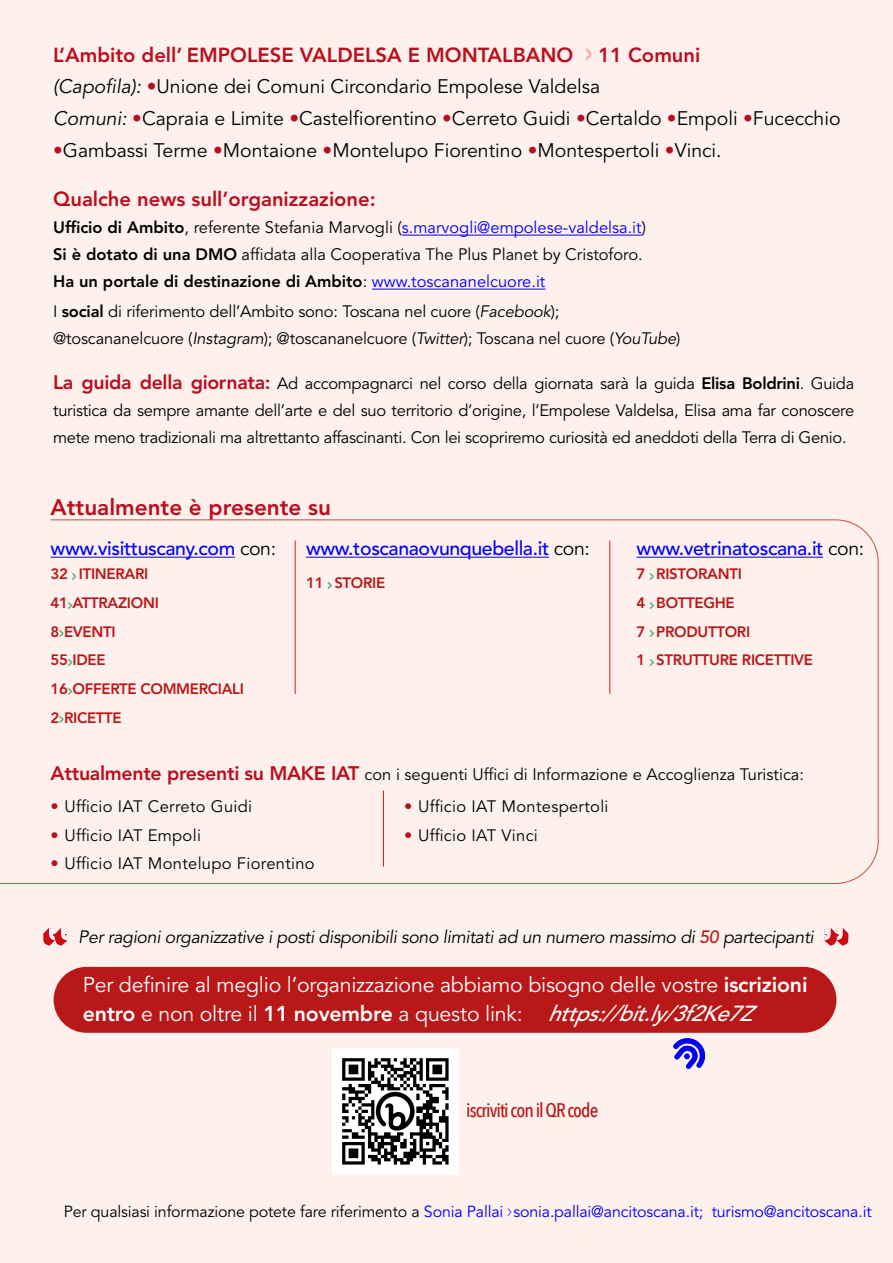
<style>
.page{position:relative;width:893px;height:1263px;background:#fef0ed}
.page>*{position:absolute;margin:0;border:0;box-sizing:border-box;transform-origin:0 0}
.t1{font:800 22.5px "Avenir LT Std";color:#ba0e1d}
.t2{font:italic 500 21.75px "Avenir LT Std";color:#fff}
.t3{font:21.3px/29.1px "Avenir LT Std";letter-spacing:-.01em;color:#fff}
.t4{font:800 20.25px "Avenir LT Std";color:#ba0e1d}
.t5{font:500 19.65px "Avenir Next Condensed";letter-spacing:-.05em;color:#b91818}
.t6{font:19.5px "Avenir LT Std";color:#000}
.t7{font:500 19.5px "Avenir LT Std";letter-spacing:-.02em;color:#00f}
.t8{font:italic 17.7px "Avenir LT Std";letter-spacing:-.02em;color:#000}
.List_Paragraph{font:16.5px/27px "Avenir LT Std";color:#000;text-align:justify}
.List_Paragraph-2{font:16.5px "Avenir LT Std";letter-spacing:.02em;color:#000}
.t9{font:16.5px "Avenir LT Std";color:#00f}
.t10{font:800 16.5px "Avenir LT Std";color:#000}
.t11{font:16.05px "Avenir LT Std";letter-spacing:-.01em;color:#00f}
.List_Paragraph-3{font:800 15px "Avenir LT Std";letter-spacing:-.02em;color:#b91818}
.s1{font-weight:900;font-size:25.5px;color:#f6b0a2}
.s2{font-style:italic}
.s3{font-weight:800;color:#ba0e1d}
.s4{font-weight:800;color:#000}
.s5{color:#000}
.s6{font-weight:800}
.s7{font-weight:400}
.s8{font-weight:400;color:#00f}
.s9{font-weight:800;font-size:19.5px;color:#ba0e1d}
.s10{font-weight:400;color:#000}
.s11{color:#3cab73}
.s12{font-weight:500;color:#b91818}
</style>
<div class="page">
<hr style="left:402px;top:235px;width:240px;height:1px;background:#00f">
<hr style="left:372px;top:289px;width:173px;height:1px;background:#00f">
<div style="left:0;top:519px;width:879px;height:365px;background:#fef0ed"></div>
<div style="left:54px;top:967px;width:782px;height:66px;background:#b91818;border-radius:33px"></div>
<img style="left:332px;top:1048px;width:126px;height:126px">
<svg style="left:673px;top:1038px;width:33px;height:31px"></svg>
<svg style="left:42px;top:927px;width:27px;height:20px"></svg>
<svg style="left:823px;top:927px;width:26px;height:20px"></svg>
<p class="t4" style="left:53px;top:43px;width:649px">L’Ambito dell’ EMPOLESE VALDELSA E MONTALBANO <span class="s1">&gt;</span> 11 Comuni</p>
<p class="t6" style="left:53px;top:75px;width:549px"><span class="s2">(Capofila):</span> <span class="s3">•</span>Unione dei Comuni Circondario Empolese Valdelsa</p>
<p class="t6" style="left:53px;top:107px;width:789px"><span class="s2">Comuni:</span> <span class="s3">•</span>Capraia e Limite <span class="s3">•</span>Castelfiorentino <span class="s3">•</span>Cerreto Guidi <span class="s3">•</span>Certaldo <span class="s3">•</span>Empoli <span class="s3">•</span>Fucecchio</p>
<p class="t6" style="left:53px;top:139px;width:670px"><span class="s3">•</span>Gambassi Terme <span class="s3">•</span>Montaione <span class="s3">•</span>Montelupo Fiorentino <span class="s3">•</span>Montespertoli <span class="s3">•</span>Vinci.</p>
<p class="t4" style="left:53px;top:187px;width:324px">Qualche news sull’organizzazione:</p>
<p class="t9" style="left:53px;top:218px;width:594px"><span class="s4">Ufficio di Ambito</span><span class="s5">, referente Stefania Marvogli (</span>s.marvogli@empolese-valdelsa.it<span class="s5">)</span></p>
<p class="List_Paragraph" style="left:53px;top:242px;width:591px"><span class="s6">Si è dotato di una DMO</span> affidata alla Cooperativa The Plus Planet by Cristoforo.</p>
<p class="t10" style="left:53px;top:272px;width:494px">Ha un portale di destinazione di Ambito<span class="s7">:</span> <span class="s8">www.toscananelcuore.it</span></p>
<p class="List_Paragraph" style="left:53px;top:299px;width:508px">I <span class="s6">social</span> di riferimento dell’Ambito sono: Toscana nel cuore (<span class="s2">Facebook</span>);</p>
<p class="List_Paragraph" style="left:53px;top:326px;width:629px">@toscananelcuore (<span class="s2">Instagram</span>); @toscananelcuore (<span class="s2">Twitter</span>); Toscana nel cuore (<span class="s2">YouTube</span>)</p>
<p class="List_Paragraph" style="left:53px;top:371px;width:803px"><span class="s9">La guida della giornata:</span> Ad accompagnarci nel corso della giornata sarà la guida <span class="s6">Elisa Boldrini</span>. Guida turistica da sempre amante dell’arte e del suo territorio d’origine, l’Empolese Valdelsa, Elisa ama far conoscere mete meno tradizionali ma altrettanto affascinanti. Con lei scopriremo curiosità ed aneddoti della Terra di Genio.</p>
<p class="t1" style="left:51px;top:494px;width:282px">Attualmente è presente su</p>
<p class="t7" style="left:51px;top:537px;width:227px">www.visittuscany.com <span class="s10">con:</span></p>
<p class="List_Paragraph-3" style="left:51px;top:565px;width:99px">32 <span class="s11">&gt;</span> ITINERARI</p>
<p class="List_Paragraph-3" style="left:51px;top:594px;width:110px">41<span class="s11">&gt;</span>ATTRAZIONI</p>
<p class="List_Paragraph-3" style="left:51px;top:622px;width:66px">8<span class="s11">&gt;</span>EVENTI</p>
<p class="List_Paragraph-3" style="left:51px;top:651px;width:56px">55<span class="s11">&gt;</span>IDEE</p>
<p class="List_Paragraph-3" style="left:51px;top:680px;width:195px">16<span class="s11">&gt;</span>OFFERTE COMMERCIALI</p>
<p class="List_Paragraph-3" style="left:51px;top:709px;width:73px">2<span class="s11">&gt;</span>RICETTE</p>
<p class="t7" style="left:306px;top:537px;width:285px">www.toscanaovunquebella.it <span class="s10">con:</span></p>
<p class="List_Paragraph-3" style="left:306px;top:574px;width:81px">11 <span class="s11">&gt;</span> STORIE</p>
<p class="t7" style="left:637px;top:537px;width:229px">www.vetrinatoscana.it <span class="s10">con:</span></p>
<p class="List_Paragraph-3" style="left:637px;top:565px;width:107px">7 <span class="s11">&gt;</span> RISTORANTI</p>
<p class="List_Paragraph-3" style="left:637px;top:594px;width:100px">4 <span class="s11">&gt;</span> BOTTEGHE</p>
<p class="List_Paragraph-3" style="left:637px;top:622px;width:115px">7 <span class="s11">&gt;</span> PRODUTTORI</p>
<p class="List_Paragraph-3" style="left:637px;top:651px;width:178px">1 <span class="s11">&gt;</span> STRUTTURE RICETTIVE</p>
<p class="List_Paragraph" style="left:51px;top:761px;width:755px"><span class="s9">Attualmente presenti su MAKE IAT</span> con i seguenti Uffici di Informazione e Accoglienza Turistica:</p>
<p class="List_Paragraph-2" style="left:51px;top:797px;width:203px"><span class="s3">•</span> Ufficio IAT Cerreto Guidi</p>
<p class="List_Paragraph-2" style="left:51px;top:826px;width:152px"><span class="s3">•</span> Ufficio IAT Empoli</p>
<p class="List_Paragraph-2" style="left:51px;top:854px;width:266px"><span class="s3">•</span> Ufficio IAT Montelupo Fiorentino</p>
<p class="List_Paragraph-2" style="left:404px;top:797px;width:206px"><span class="s3">•</span> Ufficio IAT Montespertoli</p>
<p class="List_Paragraph-2" style="left:404px;top:826px;width:135px"><span class="s3">•</span> Ufficio IAT Vinci</p>
<p class="t8" style="left:78px;top:927px;width:737px">Per ragioni organizzative i posti disponibili sono limitati ad un numero massimo di <span class="s12">50</span> partecipanti</p>
<p class="t3" style="left:83px;top:970px;width:726px">Per definire al meglio l’organizzazione abbiamo bisogno delle vostre <span class="s6">iscrizioni entro</span> e non oltre il <span class="s6">11 novembre</span> a questo link:</p>
<p class="t2" style="left:548px;top:1001px;width:206px">https://bit.ly/3f2Ke7Z</p>
<p class="t5" style="left:466px;top:1098px;width:134px">iscriviti con il QR code</p>
<p class="t11" style="left:64px;top:1202px;width:809px"><span class="s5">Per qualsiasi informazione potete fare riferimento a</span> Sonia Pallai &gt; sonia.pallai@ancitoscana.it; turismo@ancitoscana.it</p>
</div>
